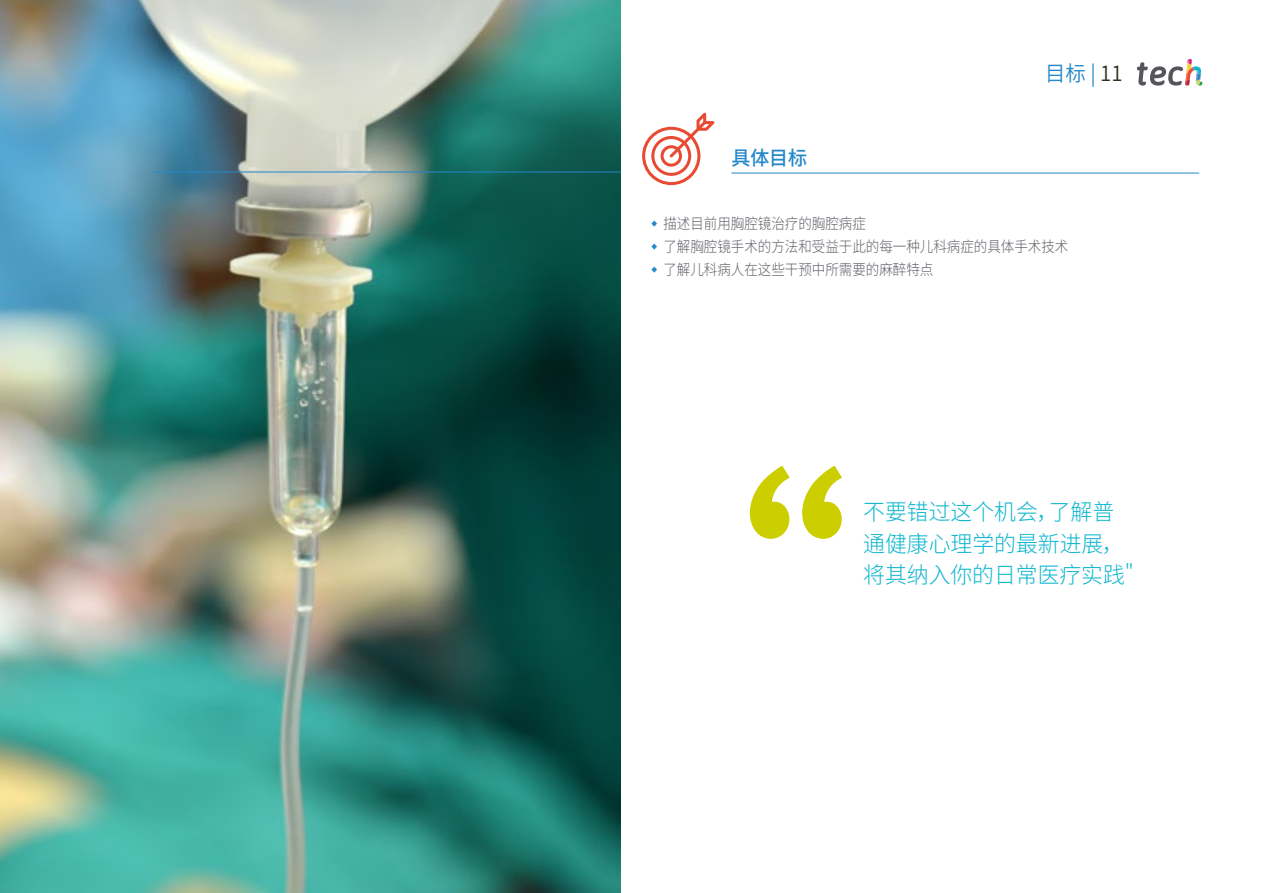
<style>
.page{position:relative;width:1263px;height:893px;background:#fff}
.page>*{position:absolute;margin:0;border:0;box-sizing:border-box;transform-origin:0 0}
.t1{font:300 22.5px/31.5px "Source Han Sans CN";color:#0fb6cf}
.t2{font:21px "Source Han Sans CN";color:#2488c9}
.t3{font:500 19.5px "Source Han Sans CN";color:#2488c9}
.t4{font:300 15px/23.1px "Source Han Sans CN";color:#61646a;scale:.9 1}
.s1{color:#312e20}
</style>
<div class="page">
<img style="left:0;top:0;width:621px;height:893px">
<hr style="left:153px;top:172px;width:468px;height:1px;background:#2488c9">
<svg style="left:642px;top:113px;width:72px;height:72px"></svg>
<svg style="left:750px;top:466px;width:92px;height:73px"></svg>
<svg style="left:1137px;top:59px;width:65px;height:27px"></svg>
<hr style="left:731px;top:173px;width:468px;height:1px;background:#2488c9">
<h3 class="t3" style="left:731px;top:146px;width:77px">具体目标</h3>
<h2 class="t2" style="left:1045px;top:61px;width:79px">目标 | <span class="s1">11</span></h2>
<p class="t4" style="left:663px;top:212px;width:451px">描述目前用胸腔镜治疗的胸腔病症<br>了解胸腔镜手术的方法和受益于此的每一种儿科病症的具体手术技术了解儿科病人在这些干预中所需要的麻醉特点</p>
<h1 class="t1" style="left:863px;top:497px;width:272px">不要错过这个机会，了解普通健康心理学的最新进展，将其纳入你的日常医疗实践"</h1>
</div>
